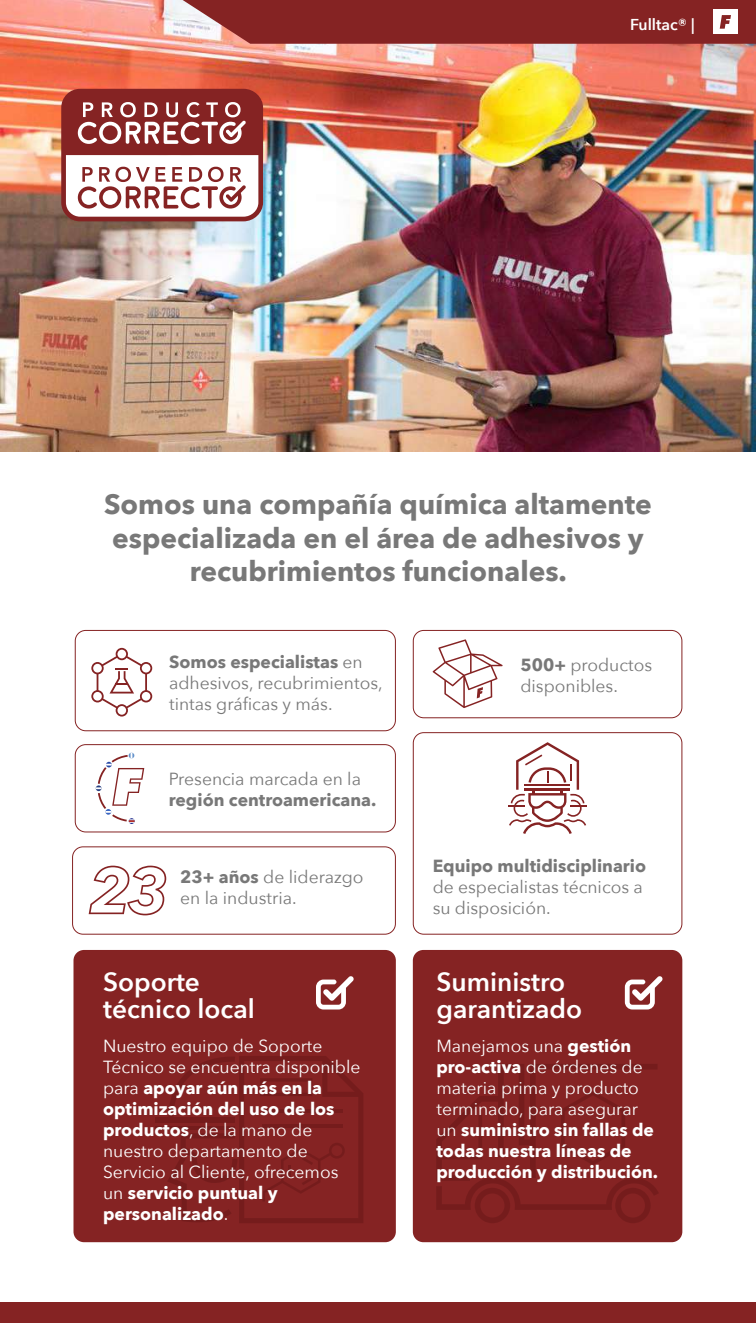
<style>
.page{position:relative;width:756px;height:1323px;background:#fff}
.page>*{position:absolute;margin:0;border:0;box-sizing:border-box;transform-origin:0 0}
.t1{font:700 28px/33.6px "Avenir Next";color:#787878;text-align:center}
.t2{font:600 26.25px/27.3px "Avenir Next";color:#fff}
.t3{font:17.5px/21px "Avenir Next";color:#fff}
.t4{font:17.5px/21px "Avenir Next";color:#787878}
.t5{font:700 17.5px/21px "Avenir Next";color:#fff}
.t6{font:700 17.5px "Avenir Next";color:#787878}
.t7{font:600 15.75px "Avenir Next";color:#fff}
.s1{font-weight:700}
.s2{font-weight:400}
</style>
<div class="page">
<img style="left:0;top:0;width:756px;height:452px">
<div style="left:0;top:1302px;width:756px;height:21px;background:#852323"></div>
<div style="left:413px;top:950px;width:269px;height:292px;background:#852323;border-radius:10px"></div>
<div style="left:74px;top:950px;width:322px;height:292px;background:#852323;border-radius:10px"></div>
<svg style="left:436px;top:1064px;width:222px;height:159px"></svg>
<div style="left:155px;top:1118px;width:80px;height:5px;background:#751c1c"></div>
<svg style="left:167px;top:1056px;width:196px;height:167px"></svg>
<hr style="left:155px;top:1127px;width:80px;height:3px;background:#692421">
<svg style="left:169px;top:0;width:587px;height:44px"></svg>
<svg style="left:61px;top:89px;width:202px;height:132px"></svg>
<svg style="left:91px;top:648px;width:61px;height:69px"></svg>
<svg style="left:508px;top:742px;width:79px;height:92px"></svg>
<svg style="left:433px;top:639px;width:70px;height:69px"></svg>
<svg style="left:96px;top:753px;width:48px;height:71px"></svg>
<svg style="left:89px;top:866px;width:77px;height:49px"></svg>
<div style="left:75px;top:630px;width:321px;height:101px;border:1px solid #852323;border-radius:10px"></div>
<div style="left:413px;top:732px;width:269px;height:203px;border:1px solid #852323;border-radius:10px"></div>
<div style="left:72px;top:846px;width:324px;height:89px;border:1px solid #852323;border-radius:10px"></div>
<div style="left:75px;top:744px;width:321px;height:88px;border:1px solid #852323;border-radius:10px"></div>
<div style="left:413px;top:630px;width:269px;height:88px;border:1px solid #852323;border-radius:10px"></div>
<svg style="left:625px;top:976px;width:38px;height:34px"></svg>
<svg style="left:316px;top:976px;width:38px;height:34px"></svg>
<p class="t7" style="left:630px;top:11px;width:66px">Fulltac® |</p>
<h1 class="t1" style="left:104px;top:487px;width:549px">Somos una compañía química altamente especializada en el área de adhesivos y recubrimientos funcionales.</h1>
<p class="t4" style="left:169px;top:651px;width:215px"><span class="s1">Somos especialistas</span> en adhesivos, recubrimientos, tintas gráficas y más.</p>
<p class="t4" style="left:169px;top:768px;width:194px">Presencia marcada en la</p>
<p class="t6" style="left:169px;top:785px;width:209px">región centroamericana.</p>
<p class="t4" style="left:180px;top:866px;width:185px"><span class="s1">23+ años</span> de liderazgo en la industria.</p>
<h2 class="t2" style="left:103px;top:968px;width:153px">Soporte técnico local</h2>
<p class="t3" style="left:103px;top:1035px;width:259px">Nuestro equipo de Soporte<br>Técnico se encuentra disponible para <span class="s1">apoyar aún más en la optimización del uso de los productos</span>, de la mano de nuestro departamento de<br>Servicio al Cliente, ofrecemos un <span class="s1">servicio puntual y personalizado</span>.</p>
<p class="t4" style="left:520px;top:654px;width:133px"><span class="s1">500+</span> productos disponibles.</p>
<p class="t6" style="left:433px;top:851px;width:215px">Equipo multidisciplinario</p>
<p class="t4" style="left:433px;top:876px;width:212px">de especialistas técnicos a su disposición.</p>
<h2 class="t2" style="left:436px;top:968px;width:147px">Suministro garantizado</h2>
<p class="t5" style="left:436px;top:1035px;width:223px"><span class="s2">Manejamos una</span> gestión pro-activa <span class="s2">de órdenes de materia prima y producto terminado, para asegurar un</span> suministro sin fallas de todas nuestra líneas de producción y distribución.</p>
</div>
